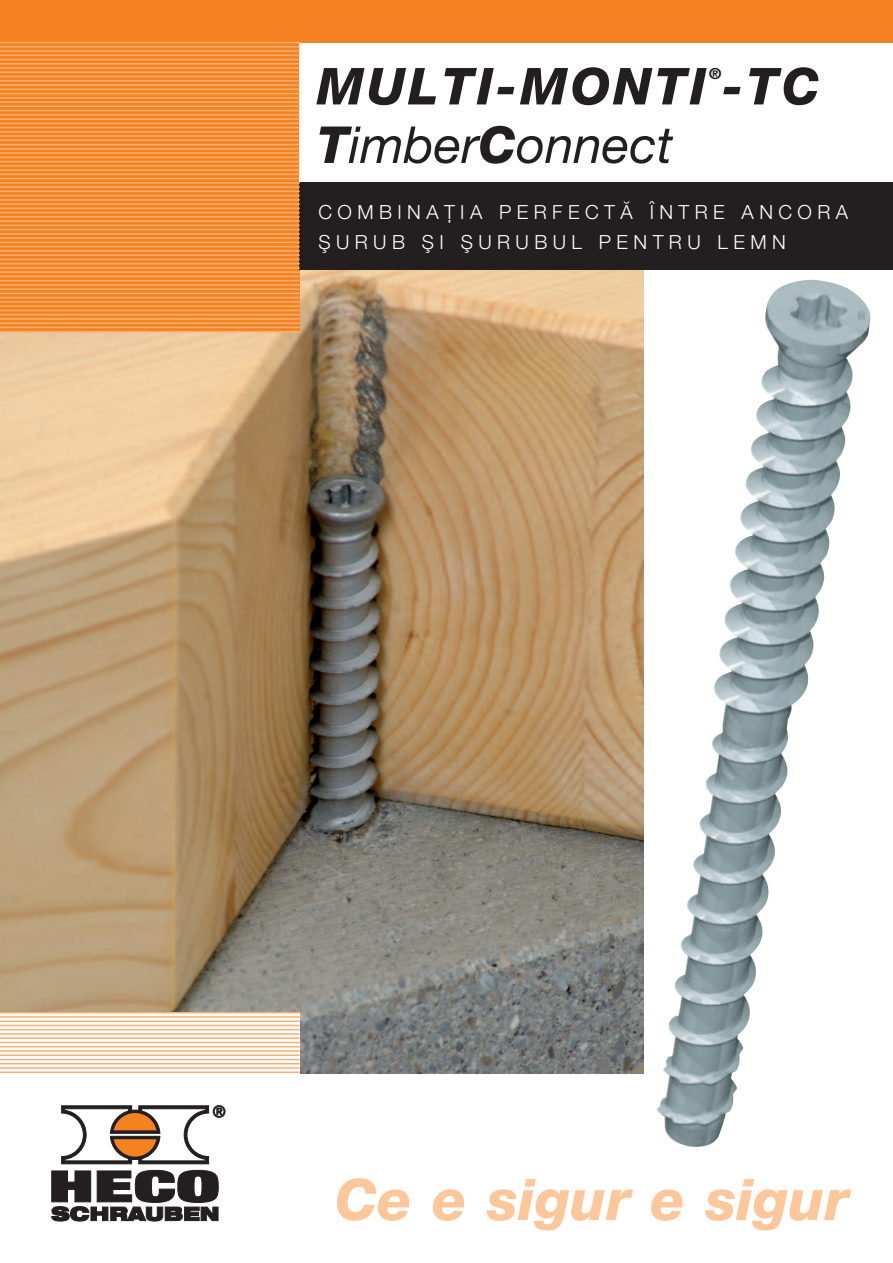
<style>
.page{position:relative;width:893px;height:1263px;background:#fff}
.page>*{position:absolute;margin:0;border:0;box-sizing:border-box;transform-origin:0 0}
.t1{font:italic 800 57.45px "Helvetica Neue LT Pro";color:#fcc89b}
.t2{font:italic 800 51px "Helvetica Neue LT Pro";letter-spacing:.065em;color:#231f20}
.t3{font:italic 51px "Helvetica Neue";color:#231f20}
.t4{font:300 19.5px/30px "Helvetica Neue LT Pro";letter-spacing:.28em;color:#fff}
.t5{font:italic 800 15.3px "Helvetica Neue LT Pro";color:#231f20}
.s1{font-family:"Helvetica Neue LT Pro";font-weight:800}
</style>
<div class="page">
<img style="left:0;top:270px;width:643px;height:803px">
<svg style="left:0;top:1013px;width:300px;height:58px"></svg>
<svg style="left:0;top:43px;width:300px;height:288px;background:#f58527"></svg>
<div style="left:0;top:0;width:893px;height:43px;background:#f58220"></div>
<div style="left:300px;top:183px;width:593px;height:87px;background:#231f20"></div>
<hr style="left:0;top:42px;width:300px;height:1px;background:#faaf71">
<hr style="left:0;top:46px;width:300px;height:2px;background:#faaf71">
<hr style="left:0;top:50px;width:300px;height:2px;background:#faaf71">
<hr style="left:0;top:55px;width:300px;height:1px;background:#faaf71">
<hr style="left:0;top:59px;width:300px;height:1px;background:#faaf71">
<hr style="left:0;top:63px;width:300px;height:2px;background:#faaf71">
<hr style="left:0;top:67px;width:300px;height:2px;background:#faaf71">
<hr style="left:0;top:72px;width:300px;height:1px;background:#faaf71">
<hr style="left:0;top:76px;width:300px;height:1px;background:#faaf71">
<hr style="left:0;top:80px;width:300px;height:2px;background:#faaf71">
<hr style="left:0;top:84px;width:300px;height:2px;background:#faaf71">
<hr style="left:0;top:89px;width:300px;height:1px;background:#faaf71">
<hr style="left:0;top:93px;width:300px;height:1px;background:#faaf71">
<hr style="left:0;top:97px;width:300px;height:2px;background:#faaf71">
<hr style="left:0;top:101px;width:300px;height:2px;background:#faaf71">
<hr style="left:0;top:106px;width:300px;height:1px;background:#faaf71">
<hr style="left:0;top:110px;width:300px;height:1px;background:#faaf71">
<hr style="left:0;top:114px;width:300px;height:2px;background:#faaf71">
<hr style="left:0;top:118px;width:300px;height:2px;background:#faaf71">
<hr style="left:0;top:123px;width:300px;height:1px;background:#faaf71">
<hr style="left:0;top:127px;width:300px;height:1px;background:#faaf71">
<hr style="left:0;top:131px;width:300px;height:2px;background:#faaf71">
<hr style="left:0;top:135px;width:300px;height:2px;background:#faaf71">
<hr style="left:0;top:140px;width:300px;height:1px;background:#faaf71">
<hr style="left:0;top:144px;width:300px;height:1px;background:#faaf71">
<hr style="left:0;top:148px;width:300px;height:2px;background:#faaf71">
<hr style="left:0;top:152px;width:300px;height:2px;background:#faaf71">
<hr style="left:0;top:157px;width:300px;height:1px;background:#faaf71">
<hr style="left:0;top:161px;width:300px;height:1px;background:#faaf71">
<hr style="left:0;top:165px;width:300px;height:2px;background:#faaf71">
<hr style="left:0;top:169px;width:300px;height:2px;background:#faaf71">
<hr style="left:0;top:174px;width:300px;height:1px;background:#faaf71">
<hr style="left:0;top:178px;width:300px;height:1px;background:#faaf71">
<hr style="left:0;top:182px;width:300px;height:2px;background:#faaf71">
<hr style="left:0;top:186px;width:300px;height:2px;background:#faaf71">
<hr style="left:0;top:191px;width:300px;height:1px;background:#faaf71">
<hr style="left:0;top:195px;width:300px;height:1px;background:#faaf71">
<hr style="left:0;top:199px;width:300px;height:2px;background:#faaf71">
<hr style="left:0;top:203px;width:300px;height:2px;background:#faaf71">
<hr style="left:0;top:208px;width:300px;height:1px;background:#faaf71">
<hr style="left:0;top:212px;width:300px;height:1px;background:#faaf71">
<hr style="left:0;top:216px;width:300px;height:2px;background:#faaf71">
<hr style="left:0;top:220px;width:300px;height:2px;background:#faaf71">
<hr style="left:0;top:225px;width:300px;height:1px;background:#faaf71">
<hr style="left:0;top:229px;width:300px;height:1px;background:#faaf71">
<hr style="left:0;top:233px;width:300px;height:2px;background:#faaf71">
<hr style="left:0;top:237px;width:300px;height:2px;background:#faaf71">
<hr style="left:0;top:242px;width:300px;height:1px;background:#faaf71">
<hr style="left:0;top:246px;width:300px;height:1px;background:#faaf71">
<hr style="left:0;top:250px;width:300px;height:2px;background:#faaf71">
<hr style="left:0;top:254px;width:300px;height:2px;background:#faaf71">
<hr style="left:0;top:259px;width:300px;height:1px;background:#faaf71">
<hr style="left:0;top:263px;width:300px;height:1px;background:#faaf71">
<hr style="left:0;top:267px;width:300px;height:2px;background:#faaf71">
<hr style="left:0;top:271px;width:300px;height:2px;background:#faaf71">
<hr style="left:0;top:276px;width:300px;height:1px;background:#faaf71">
<hr style="left:0;top:280px;width:300px;height:1px;background:#faaf71">
<hr style="left:0;top:284px;width:300px;height:2px;background:#faaf71">
<hr style="left:0;top:288px;width:300px;height:2px;background:#faaf71">
<hr style="left:0;top:293px;width:300px;height:1px;background:#faaf71">
<hr style="left:0;top:297px;width:300px;height:1px;background:#faaf71">
<hr style="left:0;top:301px;width:300px;height:2px;background:#faaf71">
<hr style="left:0;top:305px;width:300px;height:2px;background:#faaf71">
<hr style="left:0;top:310px;width:300px;height:1px;background:#faaf71">
<hr style="left:0;top:314px;width:300px;height:1px;background:#faaf71">
<hr style="left:0;top:318px;width:300px;height:2px;background:#faaf71">
<hr style="left:0;top:322px;width:300px;height:2px;background:#faaf71">
<hr style="left:0;top:327px;width:300px;height:1px;background:#faaf71">
<hr style="left:0;top:331px;width:300px;height:1px;background:#faaf71">
<img style="left:656px;top:280px;width:215px;height:867px">
<hr style="left:0;top:1071px;width:300px;height:2px;background:#faaf71">
<hr style="left:0;top:1067px;width:300px;height:2px;background:#faaf71">
<hr style="left:0;top:1063px;width:300px;height:1px;background:#faaf71">
<hr style="left:0;top:1059px;width:300px;height:1px;background:#faaf71">
<hr style="left:0;top:1054px;width:300px;height:2px;background:#faaf71">
<hr style="left:0;top:1050px;width:300px;height:2px;background:#faaf71">
<hr style="left:0;top:1046px;width:300px;height:1px;background:#faaf71">
<hr style="left:0;top:1042px;width:300px;height:1px;background:#faaf71">
<hr style="left:0;top:1037px;width:300px;height:2px;background:#faaf71">
<hr style="left:0;top:1033px;width:300px;height:2px;background:#faaf71">
<hr style="left:0;top:1029px;width:300px;height:1px;background:#faaf71">
<hr style="left:0;top:1025px;width:300px;height:1px;background:#faaf71">
<hr style="left:0;top:1020px;width:300px;height:2px;background:#faaf71">
<hr style="left:0;top:1016px;width:300px;height:2px;background:#faaf71">
<hr style="left:0;top:1012px;width:300px;height:1px;background:#faaf71">
<svg style="left:61px;top:1105px;width:164px;height:59px"></svg>
<svg style="left:52px;top:1170px;width:166px;height:52px"></svg>
<div style="left:194px;top:1176px;width:8px;height:21px;border:1px solid #231f20;border-radius:50%"></div>
<div style="left:178px;top:1170px;width:40px;height:32px;border:1px solid #231f20;border-radius:50%"></div>
<h2 class="t2" style="left:317px;top:68px;width:504px">MULTI-MONTI -TC</h2>
<p class="t5" style="left:709px;top:68px;width:14px">®</p>
<h2 class="t3" style="left:317px;top:127px;width:357px"><span class="s1">T</span>imber<span class="s1">C</span>onnect</h2>
<p class="t4" style="left:318px;top:198px;width:531px">COMBINAŢIA PERFECTĂ ÎNTRE ANCORA<br>ŞURUB ŞI ŞURUBUL PENTRU LEMN</p>
<h1 class="t1" style="left:335px;top:1179px;width:516px">Ce e sigur e sigur</h1>
</div>
